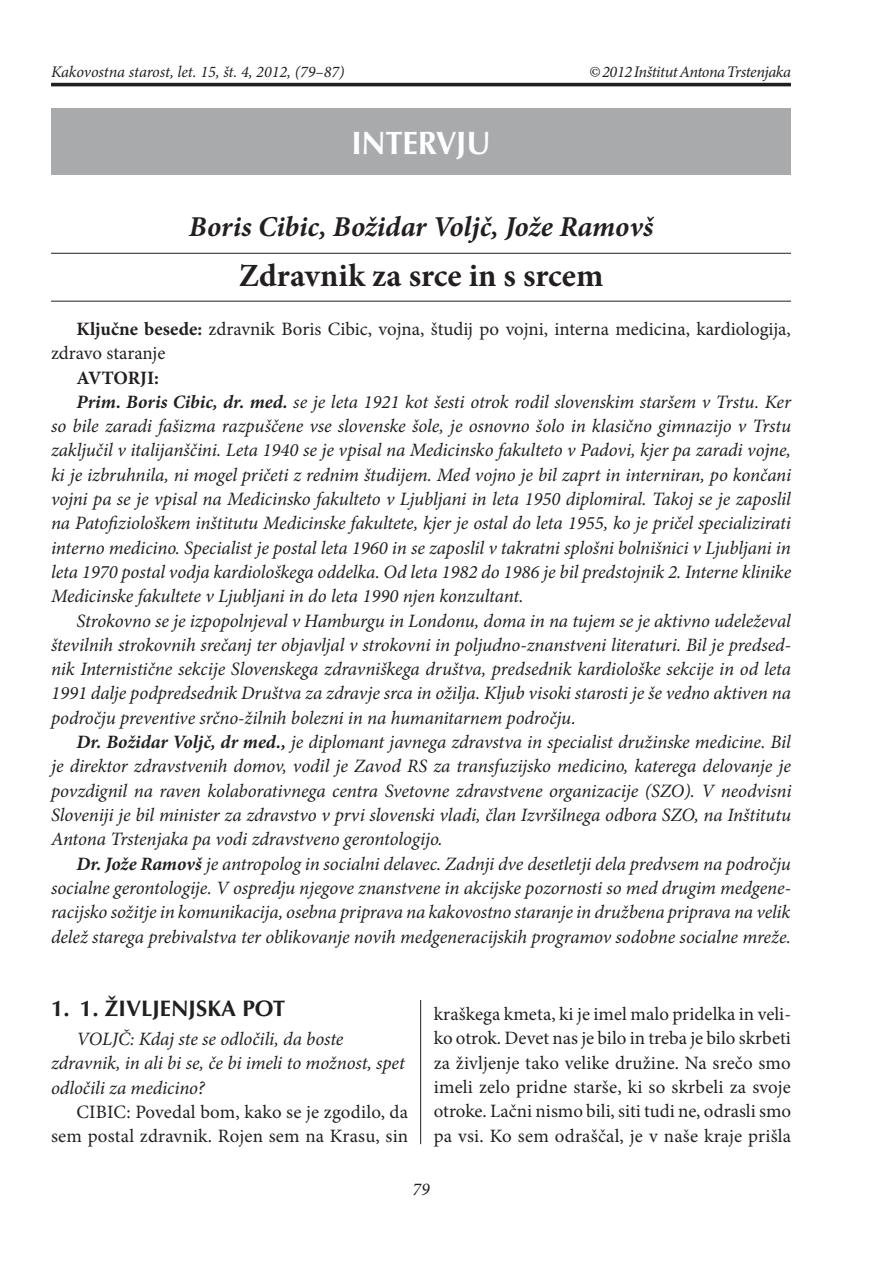
<style>
.page{position:relative;width:893px;height:1263px;background:#fff}
.page>*{position:absolute;margin:0;border:0;box-sizing:border-box;transform-origin:0 0}
.t1{font:700 32.4px "Minion Pro";color:#231f20}
.t2{font:700 32.4px "Optima CE";letter-spacing:-.01em;color:#fff;scale:.96 1}
.t3{font:italic 700 28.8px "Minion Pro";color:#231f20}
.t4{font:700 22.5px "Optima CE";color:#231f20}
.t5{font:italic 18.9px/24.3px "Minion Pro";letter-spacing:-.005em;color:#231f20}
.t6{font:18.9px/24.3px "Minion Pro";color:#231f20}
.t7{font:700 18.9px "Minion Pro";letter-spacing:-.005em;color:#231f20}
.t8{font:italic 18px "Minion Pro";color:#231f20}
.t9{font:italic 16.2px "Minion Pro";letter-spacing:-.02em;color:#231f20}
.s1{font-weight:700}
</style>
<div class="page">
<hr style="left:51px;top:83px;width:740px;height:3px;background:#231f20">
<hr style="left:420px;top:108px;width:1px;height:1036px;background:#231f20">
<div style="left:383px;top:182px;width:63px;height:817px;background:#fff"></div>
<div style="left:401px;top:154px;width:37px;height:46px;background:#fff"></div>
<hr style="left:51px;top:253px;width:740px;height:1px;background:#231f20">
<hr style="left:51px;top:301px;width:740px;height:1px;background:#231f20">
<div style="left:51px;top:108px;width:740px;height:67px;background:#a8aaac"></div>
<p class="t9" style="left:51px;top:66px;width:295px">Kako vost na sta rost, let. 15, št. 4, 2012, (79–87)</p>
<p class="t9" style="left:589px;top:66px;width:203px">© 2012 Inštitut Antona Trstenjaka</p>
<h1 class="t2" style="left:351px;top:124px;width:146px">INTERVJU</h1>
<h2 class="t3" style="left:189px;top:215px;width:466px">Boris Cibic, Božidar Voljč, Jože Ramovš</h2>
<h1 class="t1" style="left:239px;top:263px;width:366px">Zdravnik za srce in s srcem</h1>
<p class="t6" style="left:51px;top:318px;width:741px;text-indent:25px"><span class="s1">Ključne besede:</span> zdravnik Boris Cibic, vojna, študij po vojni, interna medicina, kardiologija, zdravo staranje</p>
<p class="t7" style="left:76px;top:370px;width:84px">AVTORJI:</p>
<p class="t5" style="left:76px;top:391px;width:716px"><span class="s1">Prim. Boris Cibic, dr. med.</span> se je leta 1921 kot šesti otrok rodil slovenskim staršem v Trstu. Ker</p>
<p class="t5" style="left:51px;top:416px;width:742px">so bile zaradi fašizma razpuščene vse slovenske šole, je osnovno šolo in klasično gimnazijo v Trstu</p>
<p class="t5" style="left:51px;top:440px;width:741px">zaključil v italijanščini. Leta 1940 se je vpisal na Medicinsko fakulteto v Padovi, kjer pa zaradi vojne,</p>
<p class="t5" style="left:51px;top:464px;width:742px">ki je izbruhnila, ni mogel pričeti z rednim študijem. Med vojno je bil zaprt in interniran, po končani</p>
<p class="t5" style="left:51px;top:488px;width:741px">vojni pa se je vpisal na Medicinsko fakulteto v Ljubljani in leta 1950 diplomiral. Takoj se je zaposlil</p>
<p class="t5" style="left:51px;top:513px;width:741px">na Patofiziološkem inštitutu Medicinske fakultete, kjer je ostal do leta 1955, ko je pričel specializirati</p>
<p class="t5" style="left:51px;top:537px;width:741px">interno medicino. Specialist je postal leta 1960 in se zaposlil v takratni splošni bolnišnici v Ljubljani in</p>
<p class="t5" style="left:51px;top:561px;width:742px">leta 1970 postal vodja kardiološkega oddelka. Od leta 1982 do 1986 je bil predstojnik 2. Interne klinike</p>
<p class="t5" style="left:51px;top:586px;width:474px">Medicinske fakultete v Ljubljani in do leta 1990 njen konzultant.</p>
<p class="t5" style="left:76px;top:610px;width:716px">Strokovno se je izpopolnjeval v Hamburgu in Londonu, doma in na tujem se je aktivno udeleževal</p>
<p class="t5" style="left:51px;top:634px;width:741px">številnih strokovnih srečanj ter objavljal v strokovni in poljudno-znanstveni literaturi. Bil je predsed-</p>
<p class="t5" style="left:51px;top:659px;width:742px">nik Internistične sekcije Slovenskega zdravniškega društva, predsednik kardiološke sekcije in od leta</p>
<p class="t5" style="left:51px;top:683px;width:741px">1991 dalje podpredsednik Društva za zdravje srca in ožilja. Kljub visoki starosti je še vedno aktiven na</p>
<p class="t5" style="left:51px;top:707px;width:526px">področju preventive srčno-žilnih bolezni in na humanitarnem področju.</p>
<p class="t5" style="left:76px;top:731px;width:716px"><span class="s1">Dr. Božidar Voljč, dr med.,</span> je diplomant javnega zdravstva in specialist družinske medicine. Bil</p>
<p class="t5" style="left:51px;top:756px;width:741px">je direktor zdravstvenih domov, vodil je Zavod RS za transfuzijsko medicino, katerega delovanje je</p>
<p class="t5" style="left:51px;top:780px;width:742px">povzdignil na raven kolaborativnega centra Svetovne zdravstvene organizacije (SZO). V neodvisni</p>
<p class="t5" style="left:51px;top:804px;width:741px">Sloveniji je bil minister za zdravstvo v prvi slovenski vladi, član Izvršilnega odbora SZO, na Inštitutu</p>
<p class="t5" style="left:51px;top:829px;width:393px">Antona Trstenjaka pa vodi zdravstveno gerontologijo.</p>
<p class="t5" style="left:76px;top:853px;width:716px"><span class="s1">Dr. Jože Ramovš</span> je antropolog in socialni delavec. Zadnji dve desetletji dela predvsem na področju</p>
<p class="t5" style="left:51px;top:877px;width:741px">socialne gerontologije. V ospredju njegove znanstvene in akcijske pozornosti so med drugim medgene-</p>
<p class="t5" style="left:51px;top:902px;width:741px">racijsko sožitje in komunikacija, osebna priprava na kakovostno staranje in družbena priprava na velik</p>
<p class="t5" style="left:51px;top:926px;width:741px">delež starega prebivalstva ter oblikovanje novih medgeneracijskih programov sodobne socialne mreže.</p>
<p class="t4" style="left:51px;top:995px;width:236px">1. 1. ŽIVLJENJSKA POT</p>
<p class="t5" style="left:51px;top:1028px;width:355px;text-indent:26px">VOLJČ: Kdaj ste se odločili, da boste zdravnik, in ali bi se, če bi imeli to možnost, spet odločili za medicino?</p>
<p class="t6" style="left:51px;top:1101px;width:359px;text-align:right">CIBIC: Povedal bom, kako se je zgodilo, da sem postal zdravnik. Rojen sem na Krasu, sin</p>
<p class="t6" style="left:434px;top:1004px;width:359px;text-align:justify">kraškega kmeta, ki je imel malo pridelka in veli&shy;ko otrok. Devet nas je bilo in treba je bilo skrbeti za življenje tako velike družine. Na srečo smo imeli zelo pridne starše, ki so skrbeli za svoje otroke. Lačni nismo bili, siti tudi ne, odrasli smo pa vsi. Ko sem odraščal, je v naše kraje prišla</p>
<p class="t8" style="left:412px;top:1182px;width:19px">79</p>
</div>
